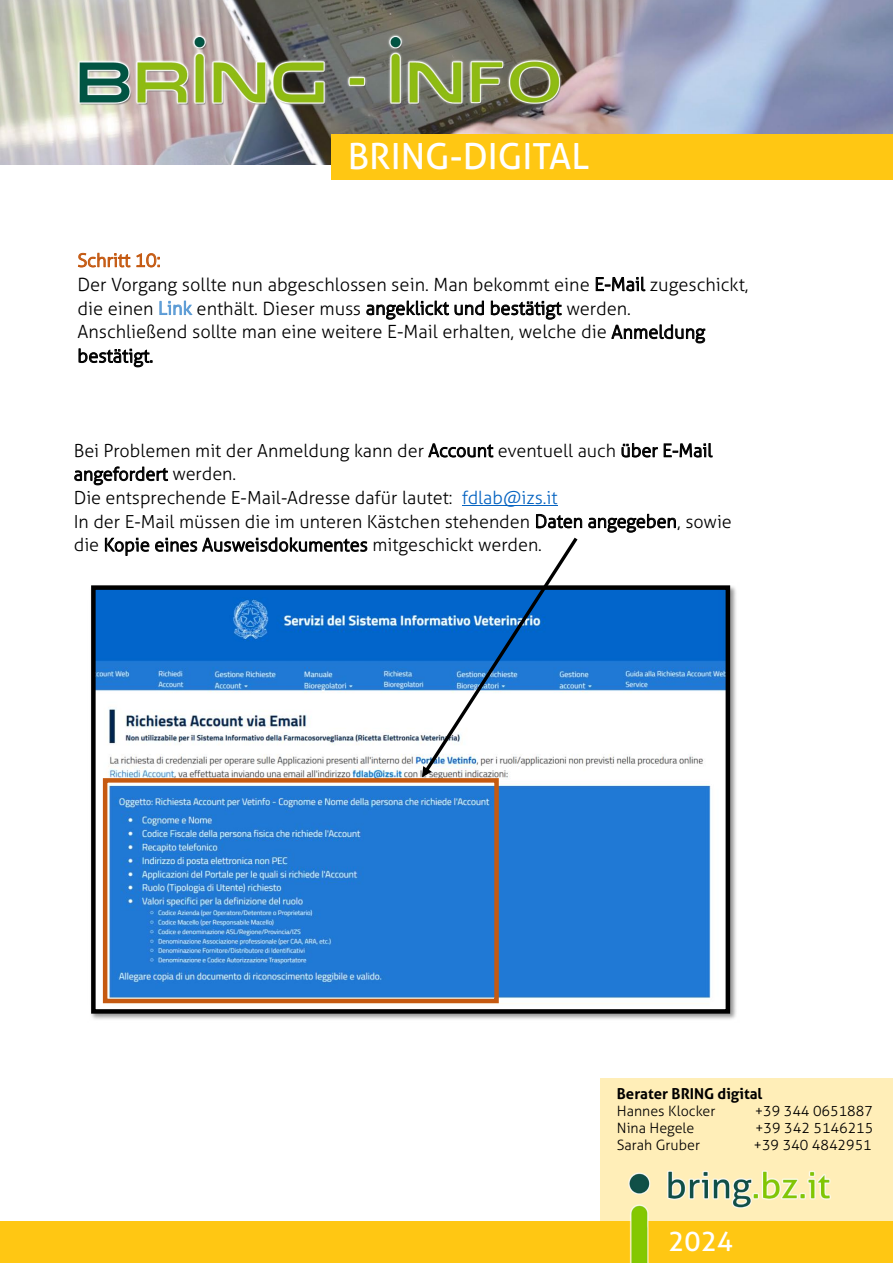
<style>
.page{position:relative;width:893px;height:1263px;background:#fff}
.page>*{position:absolute;margin:0;border:0;box-sizing:border-box;transform-origin:0 0}
.t1{font:36px "Aller";color:#fff}
.t2{font:27px "Aller";color:#fff}
.t3{font:300 18.3px/23.9px "Aller";color:#000}
.t4{font:300 18.3px "Aller";color:#c45911}
.t5{font:300 18px/23.5px "Aller";color:#000}
.t6{font:700 15px "Aller";color:#000}
.t7{font:300 14.25px "Aller";color:#000}
.s1{color:#5b9bd5}
.s2{color:#0563c1}
</style>
<div class="page">
<div style="left:600px;top:1078px;width:293px;height:185px;background:#ffeeb8"></div>
<div style="left:0;top:1221px;width:893px;height:42px;background:#ffc713"></div>
<img style="left:0;top:0;width:893px;height:164px">
<img style="left:33px;top:34px;width:580px;height:77px">
<div style="left:331px;top:134px;width:562px;height:45px;background:#ffc713"></div>
<img style="left:628px;top:1170px;width:203px;height:93px">
<svg style="left:78px;top:253px;width:82px;height:14px"></svg>
<svg style="left:596px;top:276px;width:49px;height:16px"></svg>
<svg style="left:159px;top:300px;width:34px;height:15px"></svg>
<svg style="left:366px;top:300px;width:118px;height:20px"></svg>
<svg style="left:491px;top:300px;width:71px;height:20px"></svg>
<svg style="left:611px;top:324px;width:94px;height:20px"></svg>
<svg style="left:78px;top:348px;width:75px;height:19px"></svg>
<svg style="left:428px;top:443px;width:65px;height:15px"></svg>
<svg style="left:621px;top:443px;width:37px;height:15px"></svg>
<svg style="left:664px;top:443px;width:49px;height:15px"></svg>
<svg style="left:74px;top:466px;width:94px;height:19px"></svg>
<hr style="left:462px;top:505px;width:96px;height:1px;background:#0563c1">
<svg style="left:536px;top:514px;width:46px;height:14px"></svg>
<svg style="left:588px;top:514px;width:88px;height:19px"></svg>
<svg style="left:105px;top:537px;width:44px;height:19px"></svg>
<svg style="left:155px;top:537px;width:212px;height:15px"></svg>
<img style="left:91px;top:585px;width:645px;height:435px">
<img style="left:96px;top:590px;width:629px;height:419px">
<div style="left:91px;top:585px;width:639px;height:429px;border:4px solid #000"></div>
<div style="left:103px;top:778px;width:396px;height:225px;border:4px solid #c55a11"></div>
<svg style="left:422px;top:538px;width:155px;height:239px"></svg>
<h1 class="t1" style="left:348px;top:134px;width:243px">BRING-DIGITAL</h1>
<p class="t4" style="left:77px;top:249px;width:85px">Schritt 10:</p>
<p class="t3" style="left:77px;top:272px;width:673px">Der Vorgang sollte nun abgeschlossen sein. Man bekommt eine E-Mail zugeschickt, die einen <span class="s1">Link</span> enthält. Dieser muss angeklickt und bestätigt werden.<br>Anschließend sollte man eine weitere E-Mail erhalten, welche die Anmeldung bestätigt.</p>
<p class="t5" style="left:74px;top:439px;width:660px">Bei Problemen mit der Anmeldung kann der Account eventuell auch über E-Mail angefordert werden.<br>Die entsprechende E-Mail-Adresse dafür lautet: <span class="s2">fdlab@izs.it<br></span>In der E-Mail müssen die im unteren Kästchen stehenden Daten angegeben, sowie die Kopie eines Ausweisdokumentes mitgeschickt werden.</p>
<p class="t6" style="left:617px;top:1084px;width:147px">Berater BRING digital</p>
<p class="t7" style="left:617px;top:1102px;width:100px">Hannes Klocker</p>
<p class="t7" style="left:755px;top:1102px;width:120px">+39 344 0651887</p>
<p class="t7" style="left:617px;top:1119px;width:79px">Nina Hegele</p>
<p class="t7" style="left:755px;top:1119px;width:120px">+39 342 5146215</p>
<p class="t7" style="left:617px;top:1136px;width:85px">Sarah Gruber</p>
<p class="t7" style="left:753px;top:1136px;width:120px">+39 340 4842951</p>
<h2 class="t2" style="left:668px;top:1225px;width:66px">2024</h2>
</div>
